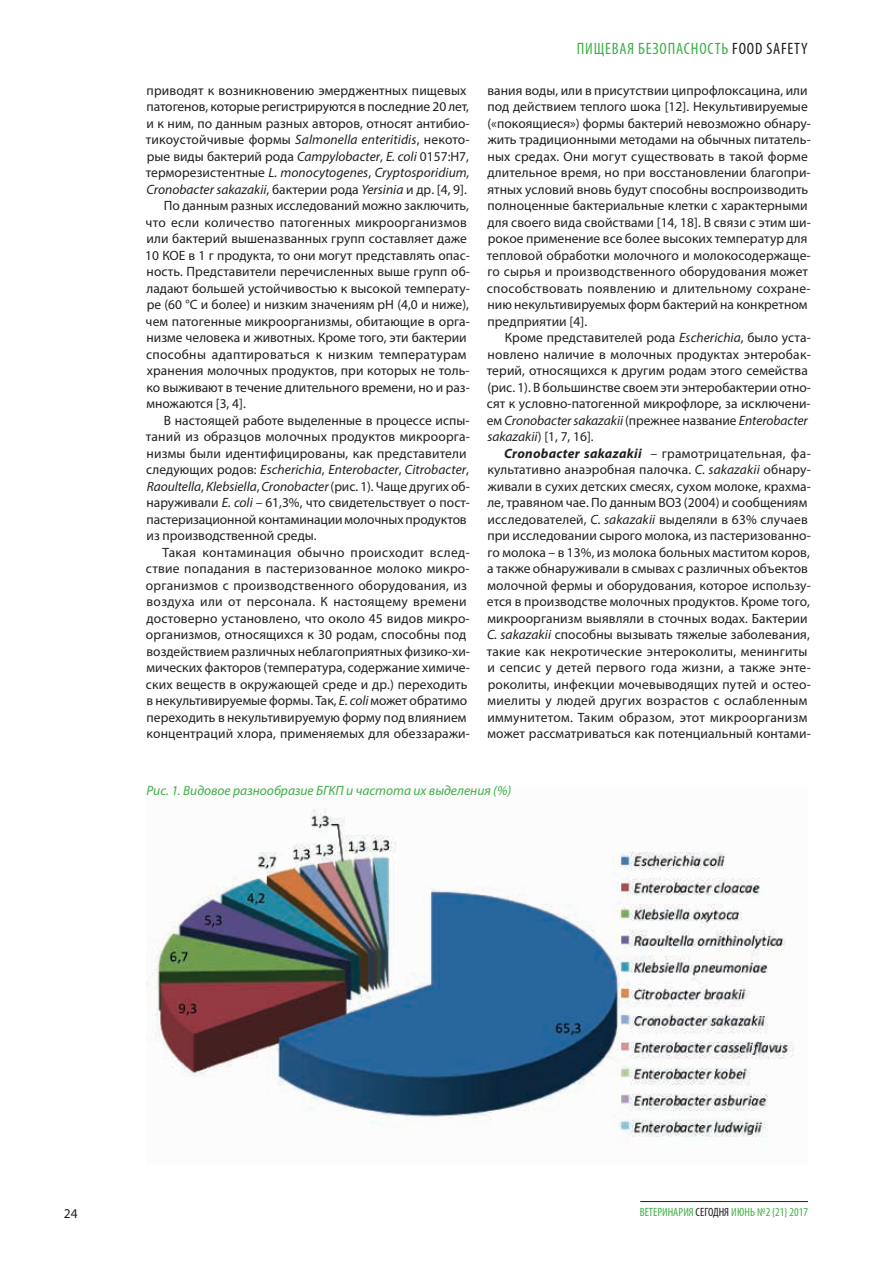
<style>
.page{position:relative;width:893px;height:1263px;background:#fff}
.page>*{position:absolute;margin:0;border:0;box-sizing:border-box;transform-origin:0 0}
.t1{font:condensed 16.5px "Myriad Pro";letter-spacing:.05em;color:#40ae49}
.t2{font:13.5px/16.5px "Myriad Pro";letter-spacing:.005em;color:#231f20}
.t3{font:italic 13.5px "Myriad Pro";color:#231f20}
.t4{font:13.5px "Myriad Pro";letter-spacing:.025em;color:#231f20}
.t5{font:italic 13.5px "Myriad Pro";color:#40ae49}
.t6{font:13.5px "Myriad Pro";letter-spacing:.03em;color:#231f20}
.t7{font:condensed 12px "Myriad Pro";color:#40ae49}
.s1{font-style:italic}
.s2{font-style:normal}
.s3{color:#231f20}
.s4{font-weight:700;font-style:italic}
</style>
<div class="page">
<hr style="left:640px;top:1201px;width:168px;height:1px;background:#231f20">
<img style="left:146px;top:809px;width:648px;height:328px">
<p class="t2" style="left:147px;top:82px;width:321px">приводят к возникновению эмерджентных пищевых</p>
<p class="t2" style="left:147px;top:98px;width:324px">патогенов, которые регистрируются в последние 20 лет,</p>
<p class="t2" style="left:147px;top:115px;width:325px">и к ним, по данным разных авторов, относят антибио-</p>
<p class="t2" style="left:146px;top:131px;width:325px">тикоустойчивые формы <span class="s1">Salmonella enteritidis</span>, некото-</p>
<p class="t2" style="left:147px;top:148px;width:324px">рые виды бактерий рода <span class="s1">Campylobacter</span>, <span class="s1">E. coli</span> 0157:H7,</p>
<p class="t3" style="left:146px;top:164px;width:325px"><span class="s2">терморезистентные</span> L. monocytogenes<span class="s2">,</span> Cryptosporidium,</p>
<p class="t3" style="left:146px;top:181px;width:322px">Cronobacter sakazakii<span class="s2">, бактерии рода</span> Yersinia <span class="s2">и др. [4, 9].</span></p>
<p class="t2" style="left:164px;top:197px;width:307px">По данным разных исследований можно заключить,</p>
<p class="t2" style="left:146px;top:214px;width:323px">что если количество патогенных микроорганизмов</p>
<p class="t2" style="left:147px;top:230px;width:322px">или бактерий вышеназванных групп составляет даже</p>
<p class="t2" style="left:145px;top:247px;width:326px">10 КОЕ в 1 г продукта, то они могут представлять опас-</p>
<p class="t2" style="left:147px;top:263px;width:325px">ность. Представители перечисленных выше групп об-</p>
<p class="t2" style="left:146px;top:280px;width:325px">ладают большей устойчивостью к высокой температу-</p>
<p class="t2" style="left:147px;top:296px;width:324px">ре (60 °С и более) и низким значениям рН (4,0 и ниже),</p>
<p class="t2" style="left:146px;top:313px;width:326px">чем патогенные микроорганизмы, обитающие в орга-</p>
<p class="t2" style="left:147px;top:329px;width:322px">низме человека и животных. Кроме того, эти бактерии</p>
<p class="t4" style="left:146px;top:346px;width:322px">способны адаптироваться к низким температурам</p>
<p class="t2" style="left:147px;top:362px;width:324px">хранения молочных продуктов, при которых не толь-</p>
<p class="t2" style="left:147px;top:379px;width:325px">ко выживают в течение длительного времени, но и раз-</p>
<p class="t2" style="left:147px;top:395px;width:101px">множаются [3, 4].</p>
<p class="t2" style="left:164px;top:412px;width:307px">В настоящей работе выделенные в процессе испы-</p>
<p class="t2" style="left:146px;top:428px;width:325px">таний из образцов молочных продуктов микроорга-</p>
<p class="t2" style="left:147px;top:445px;width:322px">низмы были идентифицированы, как представители</p>
<p class="t3" style="left:146px;top:461px;width:324px"><span class="s2">следующих родов:</span> Escherichia<span class="s2">,</span> Enterobacter<span class="s2">,</span> Citrobacter<span class="s2">,</span></p>
<p class="t3" style="left:147px;top:478px;width:325px">Raoultella<span class="s2">,</span> Klebsiella<span class="s2">,</span> Cronobacter <span class="s2">(рис. 1)</span>. <span class="s2">Чаще других об-</span></p>
<p class="t2" style="left:147px;top:494px;width:325px">наруживали <span class="s1">E. coli –</span> 61,3%, что свидетельствует о пост-</p>
<p class="t2" style="left:147px;top:511px;width:322px">пастеризационной контаминации молочных продуктов</p>
<p class="t2" style="left:147px;top:527px;width:172px">из производственной среды.</p>
<p class="t6" style="left:163px;top:544px;width:309px">Такая контаминация обычно происходит вслед-</p>
<p class="t2" style="left:146px;top:560px;width:325px">ствие попадания в пастеризованное молоко микро-</p>
<p class="t2" style="left:146px;top:577px;width:323px">организмов с производственного оборудования, из</p>
<p class="t4" style="left:147px;top:593px;width:322px">воздуха или от персонала. К настоящему времени</p>
<p class="t2" style="left:147px;top:610px;width:325px">достоверно установлено, что около 45 видов микро-</p>
<p class="t2" style="left:146px;top:626px;width:322px">организмов, относящихся к 30 родам, способны под</p>
<p class="t2" style="left:147px;top:643px;width:325px">воздействием различных неблагоприятных физико-хи-</p>
<p class="t2" style="left:147px;top:659px;width:325px">мических факторов (температура, содержание химиче-</p>
<p class="t2" style="left:146px;top:676px;width:323px">ских веществ в окружающей среде и др.) переходить</p>
<p class="t2" style="left:147px;top:692px;width:322px">в некультивируемые формы. Так, <span class="s1">E. coli</span> может обратимо</p>
<p class="t2" style="left:147px;top:709px;width:321px">переходить в некультивируемую форму под влиянием</p>
<p class="t2" style="left:146px;top:725px;width:325px">концентраций хлора, применяемых для обеззаражи-</p>
<p class="t1" style="left:577px;top:38px;width:232px">ПИЩЕВАЯ БЕЗОПАСНОСТЬ <span class="s3">FOOD SAFETY</span></p>
<p class="t2" style="left:487px;top:82px;width:325px">вания воды, или в присутствии ципрофлоксацина, или под действием теплого шока [12]. Некультивируемые («покоящиеся») формы бактерий невозможно обнару&shy;жить традиционными методами на обычных питатель&shy;ных средах. Они могут существовать в такой форме длительное время, но при восстановлении благопри&shy;ятных условий вновь будут способны воспроизводить полноценные бактериальные клетки с характерными для своего вида свойствами [14, 18]. В связи с этим ши&shy;рокое применение все более высоких температур для тепловой обработки молочного и молокосодержаще&shy;го сырья и производственного оборудования может способствовать появлению и длительному сохране&shy;нию некультивируемых форм бактерий на конкретном предприятии [4].</p>
<p class="t2" style="left:487px;top:329px;width:326px;text-indent:18px">Кроме представителей рода <span class="s1">Escherichia</span>, было уста&shy;новлено наличие в молочных продуктах энтеробак&shy;терий, относящихся к другим родам этого семейства (рис. 1). В большинстве своем эти энтеробактерии отно&shy;сят к условно-патогенной микрофлоре, за исключени&shy;ем <span class="s1">Сronobacter sakazakii</span>(прежнее название <span class="s1">Enterobacter sakazakii</span>) [1, 7, 16].</p>
<p class="t2" style="left:487px;top:444px;width:325px;text-indent:17px"><span class="s4">Сronobacter sakazakii</span> <span class="s1">–</span> грамотрицательная, фа&shy;культативно анаэробная палочка. <span class="s1">С. sakazakii</span> обнару&shy;живали в сухих детских смесях, сухом молоке, крахма&shy;ле, травяном чае. По данным ВОЗ (2004) и сообщениям исследователей, <span class="s1">С. sakazakii</span> выделяли в 63% случаев при исследовании сырого молока, из пастеризованно&shy;го молока – в 13%, из молока больных маститом коров, а также обнаруживали в смывах с различных объектов молочной фермы и оборудования, которое использу&shy;ется в производстве молочных продуктов. Кроме того, микроорганизм выявляли в сточных водах. Бактерии <span class="s1">С. sakazakii</span> способны вызывать тяжелые заболевания, такие как некротические энтероколиты, менингиты и сепсис у детей первого года жизни, а также энте&shy;роколиты, инфекции мочевыводящих путей и остео&shy;миелиты у людей других возрастов с ослабленным иммунитетом. Таким образом, этот микроорганизм может рассматриваться как потенциальный контами-</p>
<p class="t5" style="left:146px;top:782px;width:366px">Рис. 1. Видовое разнообразие БГКП и частота их выделения (%)</p>
<p class="t2" style="left:64px;top:1205px;width:15px">24</p>
<p class="t7" style="left:640px;top:1205px;width:170px">ВЕТЕРИНАРИЯ <span class="s3">СЕГОДНЯ</span> ИЮНЬ №2 {21} 2017</p>
</div>
